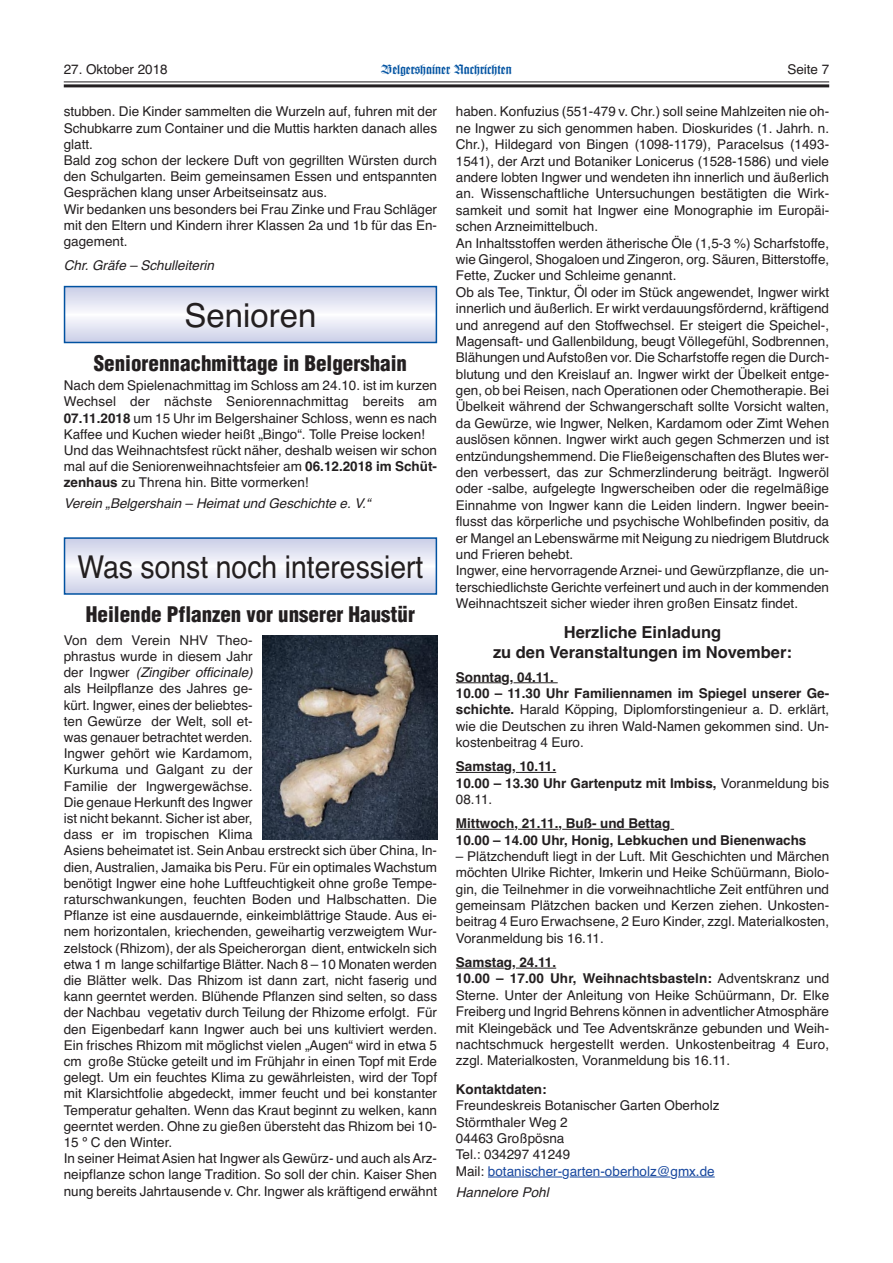
<style>
.page{position:relative;width:893px;height:1263px;background:#fff}
.page>*{position:absolute;margin:0;border:0;box-sizing:border-box;transform-origin:0 0}
.t1{font:33px "Helvetica";color:#231f20}
.t2{font:31.5px "Helvetica";color:#231f20;scale:.9 1}
.t3{font:900 condensed 21px "Helvetica";color:#231f20}
.t4{font:700 16.5px/20px "Helvetica";color:#231f20;text-align:center}
.t5{font:13.5px/16.4px "Helvetica";color:#231f20}
.t6{font:700 13.5px/16.4px "Helvetica";color:#231f20}
.t7{font:italic 13.5px "Helvetica";color:#231f20}
.t8{font:13.5px "Wilhelm Klingspor Gotisch";color:#0152a1;scale:1.2 1}
.s1{font-weight:700}
.s2{font-weight:400}
.s3{color:#17479e}
.s4{font-style:italic}
</style>
<div class="page">
<hr style="left:64px;top:81px;width:765px;height:1px;background:#231f20">
<hr style="left:64px;top:84px;width:765px;height:3px;background:#231f20">
<svg style="left:67px;top:289px;width:367px;height:51px"></svg>
<div style="left:64px;top:286px;width:373px;height:57px;border:2px solid #0152a1"></div>
<svg style="left:67px;top:540px;width:367px;height:52px"></svg>
<div style="left:64px;top:537px;width:373px;height:58px;border:2px solid #0152a1"></div>
<img style="left:262px;top:636px;width:175px;height:204px">
<hr style="left:456px;top:682px;width:46px;height:1px;background:#231f20">
<hr style="left:514px;top:682px;width:44px;height:1px;background:#231f20">
<hr style="left:456px;top:772px;width:48px;height:1px;background:#231f20">
<hr style="left:516px;top:772px;width:40px;height:1px;background:#231f20">
<hr style="left:456px;top:829px;width:58px;height:1px;background:#231f20">
<hr style="left:518px;top:829px;width:40px;height:1px;background:#231f20">
<hr style="left:562px;top:829px;width:100px;height:1px;background:#231f20">
<hr style="left:456px;top:968px;width:48px;height:1px;background:#231f20">
<hr style="left:516px;top:968px;width:40px;height:1px;background:#231f20">
<hr style="left:488px;top:1177px;width:74px;height:1px;background:#17479e">
<hr style="left:570px;top:1177px;width:100px;height:1px;background:#17479e">
<hr style="left:678px;top:1177px;width:37px;height:1px;background:#17479e">
<p class="t5" style="left:64px;top:62px;width:105px">27. Oktober 2018</p>
<p class="t8" style="left:381px;top:64px;width:110px">Belgershainer Nachrichten</p>
<p class="t5" style="left:787px;top:62px;width:43px">Seite 7</p>
<p class="t5" style="left:64px;top:105px;width:375px">stubben. Die Kinder sammelten die Wurzeln auf, fuhren mit der Schubkarre zum Container und die Muttis harkten danach alles glatt.<br>Bald zog schon der leckere Duft von gegrillten Würsten durch den Schulgarten. Beim gemeinsamen Essen und entspannten Gesprächen klang unser Arbeitseinsatz aus.<br>Wir bedanken uns besonders bei Frau Zinke und Frau Schläger mit den Eltern und Kindern ihrer Klassen 2a und 1b für das En&shy;gagement.</p>
<p class="t7" style="left:64px;top:260px;width:152px">Chr. Gräfe – Schulleiterin</p>
<h1 class="t1" style="left:184px;top:303px;width:134px">Senioren</h1>
<h3 class="t3" style="left:94px;top:353px;width:315px">Seniorennachmittage in Belgershain</h3>
<p class="t5" style="left:64px;top:379px;width:375px">Nach dem Spielenachmittag im Schloss am 24.10. ist im kurzen Wechsel der nächste Seniorennachmittag bereits am <span class="s1">07.11.2018</span> um 15 Uhr im Belgershainer Schloss, wenn es nach Kaffee und Kuchen wieder heißt „Bingo“. Tolle Preise locken!<br>Und das Weihnachtsfest rückt näher, deshalb weisen wir schon mal auf die Seniorenweihnachtsfeier am <span class="s1">06.12.2018 im Schüt&shy;zenhaus</span> zu Threna hin. Bitte vormerken!</p>
<p class="t7" style="left:64px;top:498px;width:308px">Verein „Belgershain – Heimat und Geschichte e. V.“</p>
<p class="t5" style="left:456px;top:105px;width:375px">haben. Konfuzius (551-479 v. Chr.) soll seine Mahlzeiten nie oh&shy;ne Ingwer zu sich genommen haben. Dioskurides (1. Jahrh. n.<br>Chr.), Hildegard von Bingen (1098-1179), Paracelsus (1493- 1541), der Arzt und Botaniker Lonicerus (1528-1586) und viele andere lobten Ingwer und wendeten ihn innerlich und äußerlich an. Wissenschaftliche Untersuchungen bestätigten die Wirk&shy;samkeit und somit hat Ingwer eine Monographie im Europäi&shy;schen Arzneimittelbuch.<br>An Inhaltsstoffen werden ätherische Öle (1,5-3 %) Scharfstoffe, wie Gingerol, Shogaloen und Zingeron, org. Säuren, Bitterstoffe, Fette, Zucker und Schleime genannt.<br>Ob als Tee, Tinktur, Öl oder im Stück angewendet, Ingwer wirkt innerlich und äußerlich. Er wirkt verdauungsfördernd, kräftigend und anregend auf den Stoffwechsel. Er steigert die Speichel-, Magensaft- und Gallenbildung, beugt Völlegefühl, Sodbrennen, Blähungen und Aufstoßen vor. Die Scharfstoffe regen die Durch&shy;blutung und den Kreislauf an. Ingwer wirkt der Übelkeit entge&shy;gen, ob bei Reisen, nach Operationen oder Chemotherapie. Bei Übelkeit während der Schwangerschaft sollte Vorsicht walten, da Gewürze, wie Ingwer, Nelken, Kardamom oder Zimt Wehen auslösen können. Ingwer wirkt auch gegen Schmerzen und ist entzündungshemmend. Die Fließeigenschaften des Blutes wer&shy;den verbessert, das zur Schmerzlinderung beiträgt. Ingweröl oder -salbe, aufgelegte Ingwerscheiben oder die regelmäßige Einnahme von Ingwer kann die Leiden lindern. Ingwer beein&shy;flusst das körperliche und psychische Wohlbefinden positiv, da er Mangel an Lebenswärme mit Neigung zu niedrigem Blutdruck und Frieren behebt.<br>Ingwer, eine hervorragende Arznei- und Gewürzpflanze, die un&shy;terschiedlichste Gerichte verfeinert und auch in der kommenden Weihnachtszeit sicher wieder ihren großen Einsatz findet.</p>
<p class="t4" style="left:493px;top:624px;width:300px">Herzliche Einladung<br>zu den Veranstaltungen im November:</p>
<p class="t5" style="left:456px;top:670px;width:375px"><span class="s1">Sonntag, 04.11.<br>10.00 – 11.30 Uhr Familiennamen im Spiegel unserer Ge&shy;schichte.</span> Harald Köpping, Diplomforstingenieur a. D. erklärt, wie die Deutschen zu ihren Wald-Namen gekommen sind. Un&shy;kostenbeitrag 4 Euro.</p>
<p class="t6" style="left:456px;top:760px;width:375px">Samstag, 10.11.<br>10.00 – 13.30 Uhr Gartenputz mit Imbiss, <span class="s2">Voranmeldung bis<br>08.11.</span></p>
<p class="t6" style="left:456px;top:816px;width:352px">Mittwoch, 21.11., Buß- und Bettag<br>10.00 – 14.00 Uhr, Honig, Lebkuchen und Bienenwachs</p>
<p class="t5" style="left:456px;top:849px;width:375px;text-align:justify">– Plätzchenduft liegt in der Luft. Mit Geschichten und Märchen möchten Ulrike Richter, Imkerin und Heike Schüürmann, Biolo&shy;gin, die Teilnehmer in die vorweihnachtliche Zeit entführen und gemeinsam Plätzchen backen und Kerzen ziehen. Unkosten&shy;beitrag 4 Euro Erwachsene, 2 Euro Kinder, zzgl. Materialkosten, Voranmeldung bis 16.11.</p>
<p class="t5" style="left:456px;top:955px;width:375px"><span class="s1">Samstag, 24.11.<br>10.00 – 17.00 Uhr, Weihnachtsbasteln:</span> Adventskranz und Sterne. Unter der Anleitung von Heike Schüürmann, Dr. Elke Freiberg und Ingrid Behrens können in adventlicher Atmosphäre mit Kleingebäck und Tee Adventskränze gebunden und Weih&shy;nachtschmuck hergestellt werden. Unkostenbeitrag 4 Euro, zzgl. Materialkosten, Voranmeldung bis 16.11.</p>
<p class="t6" style="left:456px;top:1082px;width:92px">Kontaktdaten:</p>
<p class="t5" style="left:456px;top:1099px;width:265px">Freundeskreis Botanischer Garten Oberholz<br>Störmthaler Weg 2<br>04463 Großpösna<br>Tel.: 034297 41249<br>Mail: <span class="s3">botanischer-garten-oberholz@gmx.de</span></p>
<p class="t7" style="left:456px;top:1187px;width:94px">Hannelore Pohl</p>
<h2 class="t2" style="left:77px;top:555px;width:386px">Was sonst noch interessiert</h2>
<h3 class="t3" style="left:86px;top:604px;width:331px">Heilende Pflanzen vor unserer Haustür</h3>
<p class="t5" style="left:64px;top:633px;width:375px">Von dem Verein NHV Theo-<br>phrastus wurde in diesem Jahr<br>der Ingwer <span class="s4">(Zingiber officinale)<br></span>als Heilpflanze des Jahres ge-<br>kürt. Ingwer, eines der beliebtes-<br>ten Gewürze der Welt, soll et-<br>was genauer betrachtet werden.<br>Ingwer gehört wie Kardamom,<br>Kurkuma und Galgant zu der<br>Familie der Ingwergewächse.<br>Die genaue Herkunft des Ingwer<br>ist nicht bekannt. Sicher ist aber,<br>dass er im tropischen Klima<br>Asiens beheimatet ist. Sein Anbau erstreckt sich über China, In&shy;dien, Australien, Jamaika bis Peru. Für ein optimales Wachstum benötigt Ingwer eine hohe Luftfeuchtigkeit ohne große Tempe&shy;raturschwankungen, feuchten Boden und Halbschatten. Die Pflanze ist eine ausdauernde, einkeimblättrige Staude. Aus ei&shy;nem horizontalen, kriechenden, geweihartig verzweigtem Wur&shy;zelstock (Rhizom), der als Speicherorgan dient, entwickeln sich etwa 1 m lange schilfartige Blätter. Nach 8 – 10 Monaten werden die Blätter welk. Das Rhizom ist dann zart, nicht faserig und kann geerntet werden. Blühende Pflanzen sind selten, so dass der Nachbau vegetativ durch Teilung der Rhizome erfolgt. Für den Eigenbedarf kann Ingwer auch bei uns kultiviert werden.<br>Ein frisches Rhizom mit möglichst vielen „Augen“ wird in etwa 5 cm große Stücke geteilt und im Frühjahr in einen Topf mit Erde gelegt. Um ein feuchtes Klima zu gewährleisten, wird der Topf mit Klarsichtfolie abgedeckt, immer feucht und bei konstanter Temperatur gehalten. Wenn das Kraut beginnt zu welken, kann geerntet werden. Ohne zu gießen übersteht das Rhizom bei 10- 15 º C den Winter.<br>In seiner Heimat Asien hat Ingwer als Gewürz- und auch als Arz&shy;neipflanze schon lange Tradition. So soll der chin. Kaiser Shen nung bereits Jahrtausende v. Chr. Ingwer als kräftigend erwähnt</p>
</div>
